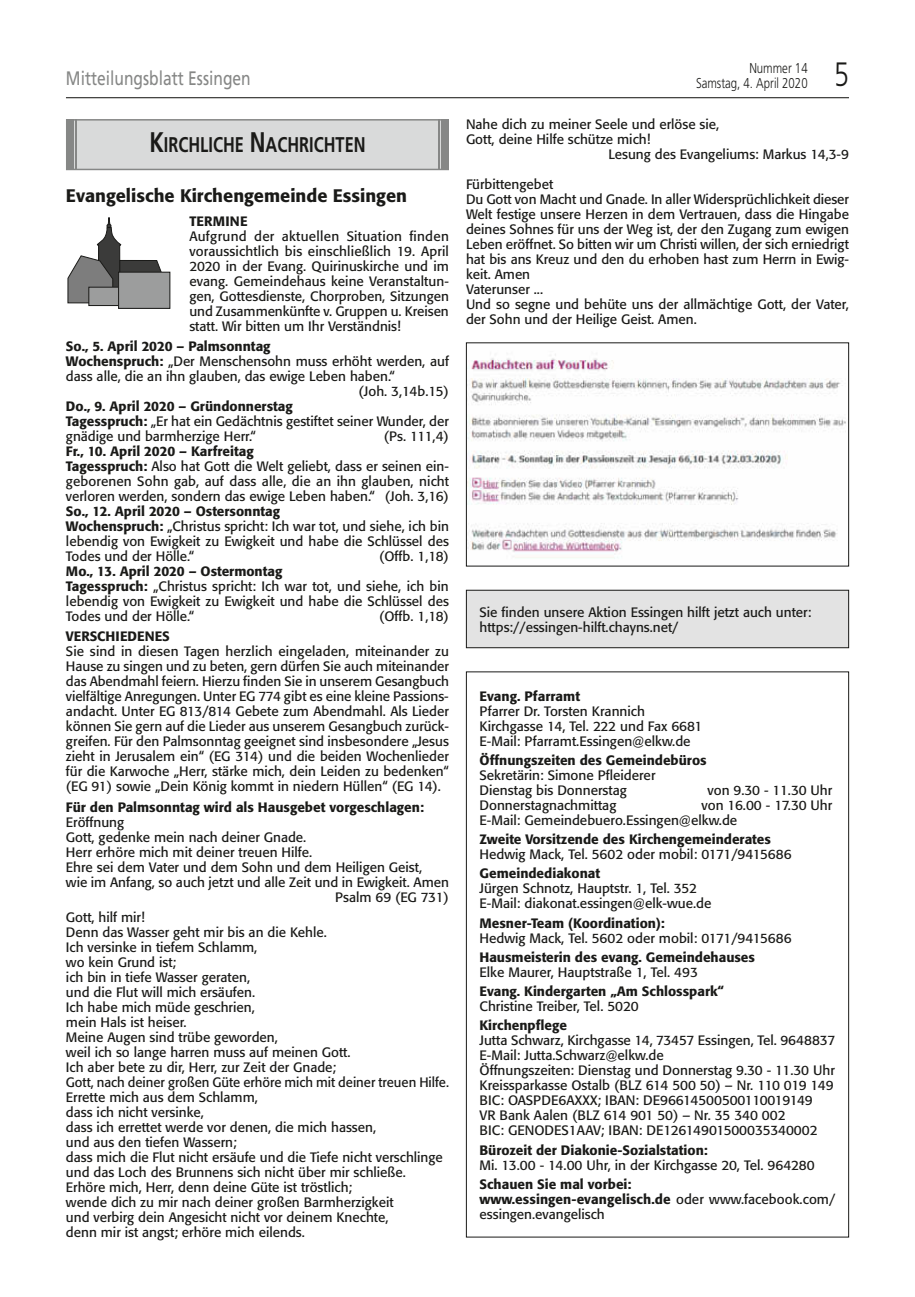
<style>
.page{position:relative;width:915px;height:1297px;background:#fff}
.page>*{position:absolute;margin:0;border:0;box-sizing:border-box;transform-origin:0 0}
.t1{font:300 33.75px "Frutiger";color:#1a1a18;scale:.8 1}
.t2{font:700 21.3px "Frutiger";color:#1a1a18;scale:.77 1}
.t3{font:19.5px "Frutiger";color:#868786;scale:.8 1}
.t4{font:500 18px "Formata";color:#1a1a18}
.t5{font:300 14.25px "Frutiger";color:#1a1a18;scale:.8 1}
.t6{font:13.5px/15px "Formata";color:#1a1a18}
.t7{font:500 13.5px/15px "Formata";color:#1a1a18}
.t8{font:500 13.5px "Formata";letter-spacing:.02em;color:#1a1a18}
.s1{font-size:28.35px}
.s2{font-weight:500}
.s3{font-weight:400}
</style>
<div class="page">
<hr style="left:66px;top:97px;width:782px;height:1px;background:#1a1a18">
<div style="left:67px;top:121px;width:380px;height:48px;background:#d9dada"></div>
<div style="left:66px;top:119px;width:383px;height:51px;border:2px solid #868786"></div>
<div style="left:441px;top:119px;width:8px;height:50px;background:#868786"></div>
<hr style="left:438px;top:119px;width:1px;height:51px;background:#868786">
<div style="left:66px;top:119px;width:7px;height:51px;background:#868786"></div>
<hr style="left:75px;top:119px;width:2px;height:50px;background:#868786">
<div style="left:89px;top:287px;width:30px;height:19px;background:#9c9d9d"></div>
<div style="left:88px;top:287px;width:31px;height:19px;border:1px solid #1a1a18"></div>
<div style="left:118px;top:272px;width:52px;height:36px;background:#9c9d9d"></div>
<div style="left:118px;top:272px;width:52px;height:37px;border:1px solid #1a1a18"></div>
<svg style="left:68px;top:217px;width:97px;height:86px"></svg>
<img style="left:468px;top:354px;width:378px;height:205px">
<div style="left:466px;top:590px;width:382px;height:58px;background:#e3e3e3"></div>
<div style="left:466px;top:590px;width:382px;height:58px;border:1px solid #1a1a18"></div>
<p class="t5" style="left:749px;top:60px;width:74px">Nummer 14</p>
<h3 class="t3" style="left:66px;top:66px;width:232px">Mitteilungsblatt Essingen</h3>
<p class="t5" style="left:695px;top:75px;width:141px">Samstag, 4. April 2020</p>
<h1 class="t1" style="left:833px;top:55px;width:20px">5</h1>
<h2 class="t2" style="left:149px;top:132px;width:282px"><span class="s1">K</span>IRCHLICHE <span class="s1">N</span>ACHRICHTEN</h2>
<h3 class="t4" style="left:66px;top:185px;width:342px">Evangelische Kirchengemeinde Essingen</h3>
<p class="t8" style="left:189px;top:212px;width:60px">TERMINE</p>
<p class="t6" style="left:189px;top:228px;width:261px;text-align:justify">Aufgrund der aktuellen Situation finden voraussichtlich bis einschließlich 19. April 2020 in der Evang. Quirinuskirche und im evang. Gemeindehaus keine Veranstaltun&shy;gen, Gottesdienste, Chorproben, Sitzungen und Zusammenkünfte v. Gruppen u. Kreisen statt. Wir bitten um Ihr Verständnis!</p>
<p class="t7" style="left:66px;top:339px;width:206px">So., 5. April 2020 – Palmsonntag</p>
<p class="t6" style="left:66px;top:354px;width:384px"><span class="s2">Wochenspruch:</span> „Der Menschensohn muss erhöht werden, auf</p>
<p class="t6" style="left:66px;top:369px;width:330px">dass alle, die an ihn glauben, das ewige Leben haben.“</p>
<p class="t6" style="left:358px;top:384px;width:92px">(Joh. 3,14b.15)</p>
<p class="t6" style="left:66px;top:399px;width:384px"><span class="s2">Do., 9. April 2020 – Gründonnerstag<br>Tagesspruch:</span> „Er hat ein Gedächtnis gestiftet seiner Wunder, der gnädige und barmherzige Herr.“</p>
<p class="t6" style="left:384px;top:429px;width:66px">(Ps. 111,4)</p>
<p class="t6" style="left:66px;top:444px;width:384px"><span class="s2">Fr., 10. April 2020 – Karfreitag<br>Tagesspruch:</span> Also hat Gott die Welt geliebt, dass er seinen ein&shy;geborenen Sohn gab, auf dass alle, die an ihn glauben, nicht verloren werden, sondern das ewige Leben haben.“ (Joh. 3,16)</p>
<p class="t6" style="left:66px;top:504px;width:384px"><span class="s2">So., 12. April 2020 – Ostersonntag<br>Wochenspruch:</span> „Christus spricht: Ich war tot, und siehe, ich bin lebendig von Ewigkeit zu Ewigkeit und habe die Schlüssel des Todes und der Hölle.“</p>
<p class="t6" style="left:379px;top:549px;width:71px">(Offb. 1,18)</p>
<p class="t6" style="left:66px;top:564px;width:384px"><span class="s2">Mo., 13. April 2020 – Ostermontag<br>Tagesspruch:</span> „Christus spricht: Ich war tot, und siehe, ich bin lebendig von Ewigkeit zu Ewigkeit und habe die Schlüssel des Todes und der Hölle.“</p>
<p class="t6" style="left:379px;top:609px;width:71px">(Offb. 1,18)</p>
<p class="t7" style="left:66px;top:629px;width:105px">VERSCHIEDENES</p>
<p class="t6" style="left:66px;top:644px;width:384px;text-align:justify">Sie sind in diesen Tagen herzlich eingeladen, miteinander zu Hause zu singen und zu beten, gern dürfen Sie auch miteinander das Abendmahl feiern. Hierzu finden Sie in unserem Gesangbuch vielfältige Anregungen. Unter EG 774 gibt es eine kleine Passions&shy;andacht. Unter EG 813/814 Gebete zum Abendmahl. Als Lieder können Sie gern auf die Lieder aus unserem Gesangbuch zurück&shy;greifen. Für den Palmsonntag geeignet sind insbesondere „Jesus zieht in Jerusalem ein“ (EG 314) und die beiden Wochenlieder für die Karwoche „Herr, stärke mich, dein Leiden zu bedenken“ (EG 91) sowie „Dein König kommt in niedern Hüllen“ (EG 14).</p>
<p class="t7" style="left:66px;top:799px;width:359px">Für den Palmsonntag wird als Hausgebet vorgeschlagen:</p>
<p class="t6" style="left:66px;top:814px;width:60px">Eröffnung</p>
<p class="t6" style="left:66px;top:829px;width:242px">Gott, gedenke mein nach deiner Gnade.</p>
<p class="t6" style="left:66px;top:844px;width:248px">Herr erhöre mich mit deiner treuen Hilfe.</p>
<p class="t6" style="left:66px;top:859px;width:357px">Ehre sei dem Vater und dem Sohn und dem Heiligen Geist,</p>
<p class="t6" style="left:66px;top:874px;width:384px">wie im Anfang, so auch jetzt und alle Zeit und in Ewigkeit. Amen</p>
<p class="t6" style="left:335px;top:889px;width:115px">Psalm 69 (EG 731)</p>
<p class="t6" style="left:66px;top:910px;width:384px">Gott, hilf mir!<br>Denn das Wasser geht mir bis an die Kehle.<br>Ich versinke in tiefem Schlamm,<br>wo kein Grund ist;<br>ich bin in tiefe Wasser geraten,<br>und die Flut will mich ersäufen.<br>Ich habe mich müde geschrien,<br>mein Hals ist heiser.<br>Meine Augen sind trübe geworden,<br>weil ich so lange harren muss auf meinen Gott.<br>Ich aber bete zu dir, Herr, zur Zeit der Gnade;<br>Gott, nach deiner großen Güte erhöre mich mit deiner treuen Hilfe.<br>Errette mich aus dem Schlamm,<br>dass ich nicht versinke,<br>dass ich errettet werde vor denen, die mich hassen,<br>und aus den tiefen Wassern;<br>dass mich die Flut nicht ersäufe und die Tiefe nicht verschlinge und das Loch des Brunnens sich nicht über mir schließe.<br>Erhöre mich, Herr, denn deine Güte ist tröstlich;<br>wende dich zu mir nach deiner großen Barmherzigkeit<br>und verbirg dein Angesicht nicht vor deinem Knechte,<br>denn mir ist angst; erhöre mich eilends.</p>
<p class="t6" style="left:466px;top:116px;width:255px">Nahe dich zu meiner Seele und erlöse sie,</p>
<p class="t6" style="left:466px;top:131px;width:186px">Gott, deine Hilfe schütze mich!</p>
<p class="t6" style="left:608px;top:146px;width:242px">Lesung des Evangeliums: Markus 14,3-9</p>
<p class="t6" style="left:466px;top:177px;width:384px">Fürbittengebet<br>Du Gott von Macht und Gnade. In aller Widersprüchlichkeit dieser Welt festige unsere Herzen in dem Vertrauen, dass die Hingabe deines Sohnes für uns der Weg ist, der den Zugang zum ewigen Leben eröffnet. So bitten wir um Christi willen, der sich erniedrigt hat bis ans Kreuz und den du erhoben hast zum Herrn in Ewig&shy;keit. Amen<br>Vaterunser ...<br>Und so segne und behüte uns der allmächtige Gott, der Vater, der Sohn und der Heilige Geist. Amen.</p>
<p class="t6" style="left:479px;top:604px;width:333px">Sie finden unsere Aktion Essingen hilft jetzt auch unter: https://essingen-hilft.chayns.net/</p>
<p class="t7" style="left:479px;top:688px;width:102px">Evang. Pfarramt</p>
<p class="t6" style="left:479px;top:703px;width:224px">Pfarrer Dr. Torsten Krannich<br>Kirchgasse 14, Tel. 222 und Fax 6681<br>E-Mail: Pfarramt.Essingen@elkw.de</p>
<p class="t7" style="left:479px;top:753px;width:228px">Öffnungszeiten des Gemeindebüros</p>
<p class="t6" style="left:479px;top:768px;width:177px">Sekretärin: Simone Pfleiderer<br>Dienstag bis Donnerstag</p>
<p class="t6" style="left:707px;top:783px;width:126px">von 9.30 - 11.30 Uhr</p>
<p class="t6" style="left:479px;top:798px;width:354px;text-indent:222px">von 16.00 - 17.30 Uhr<br>E-Mail: Gemeindebuero.Essingen@elkw.de</p>
<p class="t7" style="left:479px;top:832px;width:293px">Zweite Vorsitzende des Kirchengemeinderates</p>
<p class="t6" style="left:479px;top:847px;width:313px">Hedwig Mack, Tel. 5602 oder mobil: 0171/9415686</p>
<p class="t7" style="left:479px;top:866px;width:122px">Gemeindediakonat</p>
<p class="t6" style="left:479px;top:881px;width:233px">Jürgen Schnotz, Hauptstr. 1, Tel. 352<br>E-Mail: diakonat.essingen@elk-wue.de</p>
<p class="t7" style="left:479px;top:915px;width:187px">Mesner-Team (Koordination):</p>
<p class="t6" style="left:479px;top:930px;width:313px">Hedwig Mack, Tel. 5602 oder mobil: 0171/9415686</p>
<p class="t7" style="left:479px;top:950px;width:277px">Hausmeisterin des evang. Gemeindehauses</p>
<p class="t6" style="left:479px;top:965px;width:220px">Elke Maurer, Hauptstraße 1, Tel. 493</p>
<p class="t7" style="left:479px;top:984px;width:246px">Evang. Kindergarten „Am Schlosspark“</p>
<p class="t6" style="left:479px;top:999px;width:160px">Christine Treiber, Tel. 5020</p>
<p class="t7" style="left:479px;top:1018px;width:89px">Kirchenpflege</p>
<p class="t6" style="left:479px;top:1033px;width:357px">Jutta Schwarz, Kirchgasse 14, 73457 Essingen, Tel. 9648837<br>E-Mail: Jutta.Schwarz@elkw.de<br>Öffnungszeiten: Dienstag und Donnerstag 9.30 - 11.30 Uhr Kreissparkasse Ostalb (BLZ 614 500 50) – Nr. 110 019 149<br>BIC: OASPDE6AXXX; IBAN: DE96614500500110019149<br>VR Bank Aalen (BLZ 614 901 50) – Nr. 35 340 002<br>BIC: GENODES1AAV; IBAN: DE12614901500035340002</p>
<p class="t7" style="left:479px;top:1142px;width:230px">Bürozeit der Diakonie-Sozialstation:</p>
<p class="t6" style="left:479px;top:1157px;width:336px">Mi. 13.00 - 14.00 Uhr, in der Kirchgasse 20, Tel. 964280</p>
<p class="t7" style="left:479px;top:1177px;width:357px">Schauen Sie mal vorbei:<br>www.essingen-evangelisch.de <span class="s3">oder www.facebook.com/ essingen.evangelisch</span></p>
<p class="t6" style="left:479px;top:798px;width:138px">Donnerstagnachmittag</p>
</div>
